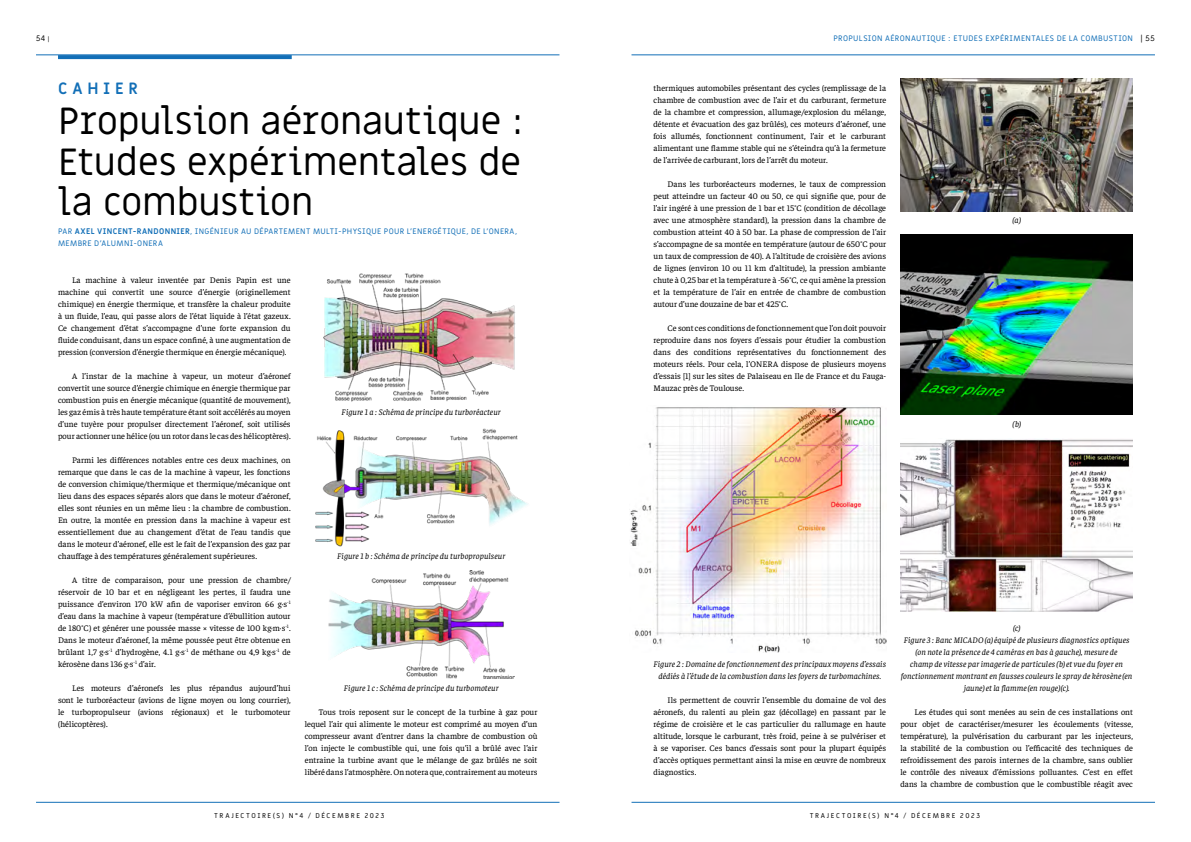
<style>
.page{position:relative;width:1191px;height:842px;background:#fff}
.page>*{position:absolute;margin:0;border:0;box-sizing:border-box;transform-origin:0 0}
.t1{font:38px/40px "Miriam Libre";letter-spacing:-.015em;color:#000;text-align:justify}
.t2{font:700 16px "Miriam Libre";letter-spacing:.29em;color:#126fb7}
.t3{font:8.5px/12px "Faustina";color:#000;text-align:justify}
.t4{font:italic 8.5px/12px "Faustina";letter-spacing:.01em;color:#000;text-align:center}
.t5{font:8px/12px "Miriam Libre";letter-spacing:.045em;color:#126fb7}
.t6{font:8px "Miriam Libre";color:#000}
.t7{font:7px "Miriam Libre";letter-spacing:.225em;color:#000}
.s1{font-size:6px}
.s2{font-weight:700}
</style>
<div class="page">
<hr style="left:36px;top:802px;width:523px;height:1px;background:#126fb7">
<hr style="left:36px;top:55px;width:523px;height:1px;background:#126fb7">
<svg style="left:58px;top:55px;width:234px;height:4px"></svg>
<img style="left:323px;top:273px;width:193px;height:129px">
<img style="left:315px;top:428px;width:213px;height:119px">
<img style="left:328px;top:571px;width:186px;height:108px">
<hr style="left:631px;top:802px;width:524px;height:1px;background:#126fb7">
<hr style="left:631px;top:55px;width:524px;height:1px;background:#126fb7">
<img style="left:900px;top:79px;width:233px;height:132px">
<img style="left:900px;top:439px;width:233px;height:173px">
<img style="left:900px;top:235px;width:233px;height:180px">
<img style="left:630px;top:407px;width:256px;height:245px">
<p class="t5" style="left:833px;top:32px;width:301px">PROPULSION AÉRONAUTIQUE : ETUDES EXPÉRIMENTALES DE LA COMBUSTION</p>
<p class="t6" style="left:36px;top:33px;width:15px">54 <span class="s1">|</span></p>
<p class="t6" style="left:1140px;top:33px;width:16px">| 55</p>
<h2 class="t2" style="left:58px;top:79px;width:81px">CAHIER</h2>
<h1 class="t1" style="left:58px;top:103px;width:467px">Propulsion aéronautique :<br>Etudes expérimentales de la combustion</h1>
<p class="t5" style="left:58px;top:225px;width:460px">PAR <span class="s2">AXEL VINCENT-RANDONNIER</span>, INGÉNIEUR AU DÉPARTEMENT MULTI-PHYSIQUE POUR L’ENERGÉTIQUE, DE L’ONERA,<br>MEMBRE D’ALUMNI-ONERA</p>
<p class="t3" style="left:58px;top:273px;width:234px;text-indent:14px">La machine à valeur inventée par Denis Papin est une machine qui convertit une source d’énergie (originellement chimique) en énergie thermique, et transfère la chaleur produite à un fluide, l’eau, qui passe alors de l’état liquide à l’état gazeux.<br>Ce changement d’état s’accompagne d’une forte expansion du fluide conduisant, dans un espace confiné, à une augmentation de pression (conversion d’énergie thermique en énergie mécanique).</p>
<p class="t3" style="left:58px;top:369px;width:234px;text-indent:14px">A l’instar de la machine à vapeur, un moteur d’aéronef convertit une source d’énergie chimique en énergie thermique par combustion puis en énergie mécanique (quantité de mouvement), les gaz émis à très haute température étant soit accélérés au moyen d’une tuyère pour propulser directement l’aéronef, soit utilisés pour actionner une hélice (ou un rotor dans le cas des hélicoptères).</p>
<p class="t3" style="left:58px;top:453px;width:234px;text-indent:14px">Parmi les différences notables entre ces deux machines, on remarque que dans le cas de la machine à vapeur, les fonctions de conversion chimique/thermique et thermique/mécanique ont lieu dans des espaces séparés alors que dans le moteur d’aéronef, elles sont réunies en un même lieu : la chambre de combustion.<br>En outre, la montée en pression dans la machine à vapeur est essentiellement due au changement d’état de l’eau tandis que dans le moteur d’aéronef, elle est le fait de l’expansion des gaz par chauffage à des températures généralement supérieures.</p>
<p class="t3" style="left:58px;top:573px;width:234px;text-indent:14px">A titre de comparaison, pour une pression de chambre/ réservoir de 10 bar et en négligeant les pertes, il faudra une puissance d’environ 170 kW afin de vaporiser environ 66 g·s<sup>-1 </sup>d’eau dans la machine à vapeur (température d’ébullition autour de 180°C) et générer une poussée masse × vitesse de 100 kg·m·s<sup>-1</sup>.<br>Dans le moteur d’aéronef, la même poussée peut être obtenue en brûlant 1,7 g·s<sup>-1</sup> d’hydrogène, 4.1 g·s<sup>-1</sup> de méthane ou 4,9 kg·s<sup>-1</sup> de kérosène dans 136 g·s<sup>-1</sup> d’air.</p>
<p class="t3" style="left:58px;top:681px;width:234px;text-indent:14px">Les moteurs d’aéronefs les plus répandus aujourd’hui sont le turboréacteur (avions de ligne moyen ou long courrier), le turbopropulseur (avions régionaux) et le turbomoteur (hélicoptères).</p>
<p class="t4" style="left:342px;top:406px;width:160px">Figure 1 a : Schéma de principe du turboréacteur</p>
<p class="t4" style="left:337px;top:550px;width:169px">Figure 1 b : Schéma de principe du turbopropulseur</p>
<p class="t4" style="left:344px;top:682px;width:156px">Figure 1 c : Schéma de principe du turbomoteur</p>
<p class="t3" style="left:305px;top:705px;width:234px;text-indent:14px">Tous trois reposent sur le concept de la turbine à gaz pour lequel l’air qui alimente le moteur est comprimé au moyen d’un compresseur avant d’entrer dans la chambre de combustion où l’on injecte le combustible qui, une fois qu’il a brûlé avec l’air entraine la turbine avant que le mélange de gaz brûlés ne soit libéré dans l’atmosphère. On notera que, contrairement au moteurs</p>
<p class="t3" style="left:653px;top:81px;width:234px">thermiques automobiles présentant des cycles (remplissage de la chambre de combustion avec de l’air et du carburant, fermeture de la chambre et compression, allumage/explosion du mélange, détente et évacuation des gaz brûlés), ces moteurs d’aéronef, une fois allumés, fonctionnent continument, l’air et le carburant alimentant une flamme stable qui ne s’éteindra qu’à la fermeture de l’arrivée de carburant, lors de l’arrêt du moteur.</p>
<p class="t3" style="left:653px;top:177px;width:234px;text-indent:14px">Dans les turboréacteurs modernes, le taux de compression peut atteindre un facteur 40 ou 50, ce qui signifie que, pour de l’air ingéré à une pression de 1 bar et 15°C (condition de décollage avec une atmosphère standard), la pression dans la chambre de combustion atteint 40 à 50 bar. La phase de compression de l’air s’accompagne de sa montée en température (autour de 650°C pour un taux de compression de 40). A l’altitude de croisière des avions de lignes (environ 10 ou 11 km d’altitude), la pression ambiante chute à 0,25 bar et la température à -56°C, ce qui amène la pression et la température de l’air en entrée de chambre de combustion autour d’une douzaine de bar et 425°C.</p>
<p class="t3" style="left:653px;top:321px;width:234px;text-indent:14px">Ce sont ces conditions de fonctionnement que l’on doit pouvoir reproduire dans nos foyers d’essais pour étudier la combustion dans des conditions représentatives du fonctionnement des moteurs réels. Pour cela, l’ONERA dispose de plusieurs moyens d’essais [1] sur les sites de Palaiseau en Ile de France et du Fauga-Mauzac près de Toulouse.</p>
<p class="t4" style="left:1013px;top:214px;width:9px">(a)</p>
<p class="t4" style="left:1012px;top:418px;width:9px">(b)</p>
<p class="t4" style="left:653px;top:658px;width:234px">Figure 2 : Domaine de fonctionnement des principaux moyens d’essais dédiés à l’étude de la combustion dans les foyers de turbomachines.</p>
<p class="t3" style="left:653px;top:694px;width:234px;text-indent:14px">Ils permettent de couvrir l’ensemble du domaine de vol des aéronefs, du ralenti au plein gaz (décollage) en passant par le régime de croisière et le cas particulier du rallumage en haute altitude, lorsque le carburant, très froid, peine à se pulvériser et à se vaporiser. Ces bancs d’essais sont pour la plupart équipés d’accès optiques permettant ainsi la mise en œuvre de nombreux diagnostics.</p>
<p class="t4" style="left:900px;top:622px;width:233px">(c)<br>Figure 3 : Banc MICADO (a) équipé de plusieurs diagnostics optiques (on note la présence de 4 caméras en bas à gauche), mesure de<br>champ de vitesse par imagerie de particules (b) et vue du foyer en fonctionnement montrant en fausses couleurs le spray de kérosène (en jaune) et la flamme (en rouge) (c).</p>
<p class="t3" style="left:900px;top:706px;width:234px;text-indent:14px">Les études qui sont menées au sein de ces installations ont pour objet de caractériser/mesurer les écoulements (vitesse, température), la pulvérisation du carburant par les injecteurs, la stabilité de la combustion ou l’efficacité des techniques de refroidissement des parois internes de la chambre, sans oublier le contrôle des niveaux d’émissions polluantes. C’est en effet dans la chambre de combustion que le combustible réagit avec</p>
<p class="t7" style="left:214px;top:812px;width:172px">TRAJECTOIRE(S) N°4 / DÉCEMBRE 2023</p>
<p class="t7" style="left:809px;top:812px;width:172px">TRAJECTOIRE(S) N°4 / DÉCEMBRE 2023</p>
</div>
